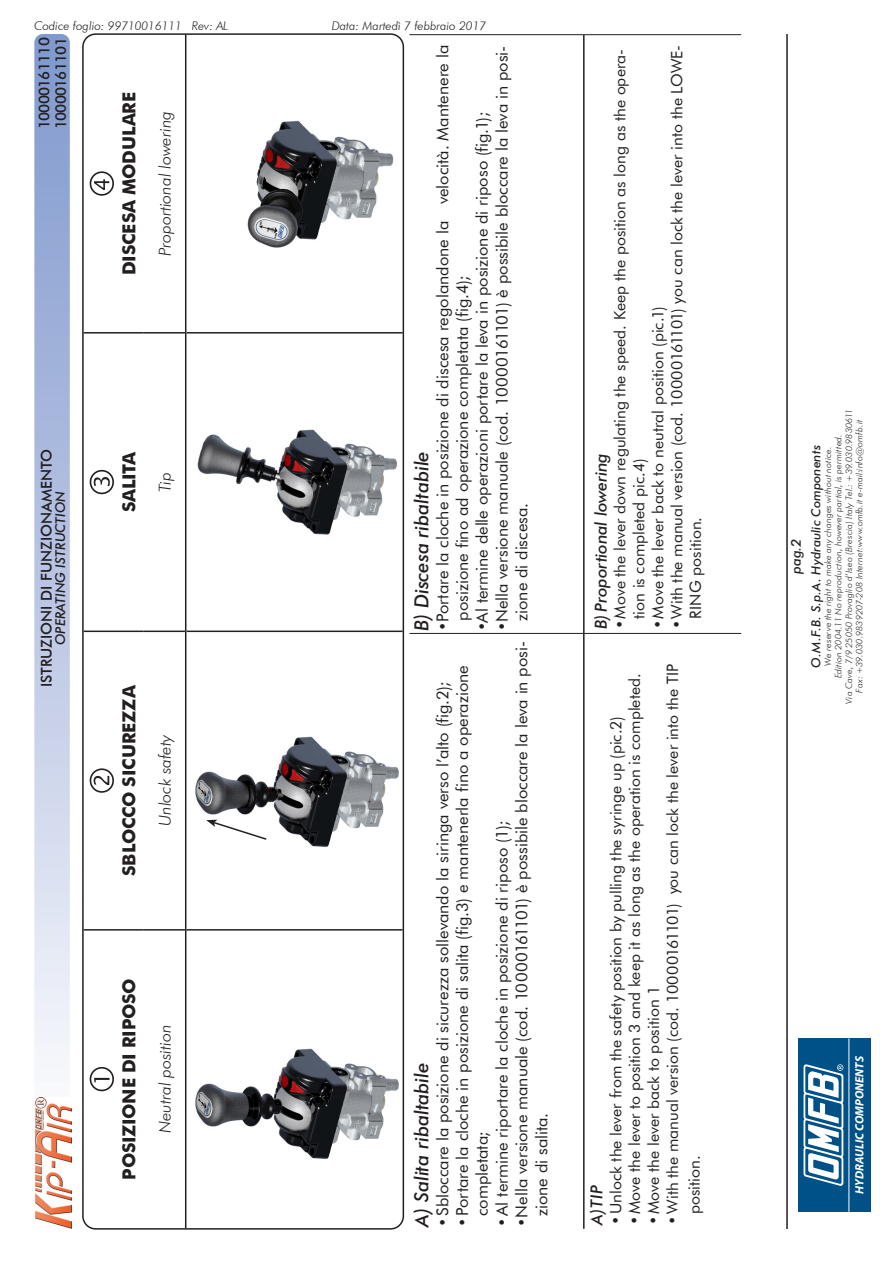
<style>
.page{position:relative;width:893px;height:1263px;background:#fff}
.page>*{position:absolute;margin:0;border:0;box-sizing:border-box;transform-origin:0 0}
.t1{font:italic 500 19.5px "Futura BT";letter-spacing:-.01em;color:#231f20}
.Intestazione_colonne_italiano{font:700 18px "Futura BT";letter-spacing:-.01em;color:#231f20}
.t2{font:16.5px/19.8px "Futura BT";color:#231f20}
.Intestazione_colonne_italiano-2{font:italic 300 16.5px "Futura BT";color:#231f20}
.t3{font:italic 500 16.5px "Futura BT";letter-spacing:-.005em;color:#231f20}
.t4{font:15.75px/18.9px "Futura BT";color:#231f20}
.t5{font:500 15px "Futura BT";color:#231f20}
.t6{font:500 15px/16.5px "Futura BT";letter-spacing:-.04em;color:#231f20}
.t7{font:italic 500 13.5px "Futura BT";color:#231f20}
.t8{font:italic 500 12.6px "Futura BT";letter-spacing:.005em;color:#231f20}
.t9{font:italic 300 12px "Futura BT";color:#231f20}
.t10{font:italic 700 12px "Myriad Pro";color:#fff}
.t11{font:italic 300 9px/10.5px "Futura BT";letter-spacing:.015em;color:#231f20;text-align:center}
.s1{font-size:15.75px}
</style>
<div class="page">
<div style="left:34px;top:34px;width:36px;height:1108px;background:linear-gradient(to bottom,#7d96cc,#faf9fd);border-radius:9px"></div>
<hr style="left:786px;top:34px;width:2px;height:1195px;background:#231f20">
<div style="left:798px;top:1038px;width:73px;height:174px;background:#005187"></div>
<hr style="left:848px;top:1038px;width:1px;height:174px;background:#fff">
<svg style="left:803px;top:1064px;width:40px;height:122px"></svg>
<hr style="left:84px;top:929px;width:59px;height:1px;background:#231f20">
<hr style="left:84px;top:630px;width:59px;height:2px;background:#231f20">
<hr style="left:84px;top:332px;width:59px;height:2px;background:#231f20">
<hr style="left:143px;top:929px;width:42px;height:1px;background:#231f20">
<hr style="left:143px;top:630px;width:42px;height:2px;background:#231f20">
<hr style="left:185px;top:930px;width:1px;height:298px;background:#231f20">
<hr style="left:185px;top:631px;width:1px;height:299px;background:#231f20">
<hr style="left:186px;top:929px;width:217px;height:1px;background:#231f20">
<hr style="left:185px;top:333px;width:1px;height:298px;background:#231f20">
<hr style="left:186px;top:630px;width:217px;height:2px;background:#231f20">
<hr style="left:185px;top:34px;width:1px;height:299px;background:#231f20">
<hr style="left:186px;top:332px;width:217px;height:2px;background:#231f20">
<hr style="left:143px;top:332px;width:42px;height:2px;background:#231f20">
<svg style="left:90px;top:1067px;width:24px;height:24px"></svg>
<svg style="left:90px;top:768px;width:24px;height:25px"></svg>
<svg style="left:90px;top:470px;width:24px;height:24px"></svg>
<svg style="left:90px;top:171px;width:24px;height:25px"></svg>
<img style="left:197px;top:429px;width:200px;height:106px">
<img style="left:247px;top:120px;width:146px;height:127px">
<div style="left:82px;top:33px;width:322px;height:1196px;border:2px solid #231f20;border-radius:13px"></div>
<img style="left:196px;top:736px;width:203px;height:111px">
<img style="left:35px;top:1098px;width:37px;height:131px">
<svg style="left:206px;top:820px;width:62px;height:21px"></svg>
<img style="left:196px;top:1048px;width:203px;height:111px">
<hr style="left:583px;top:634px;width:2px;height:595px;background:#231f20">
<hr style="left:583px;top:35px;width:2px;height:598px;background:#231f20">
<hr style="left:409px;top:633px;width:175px;height:1px;background:#231f20">
<hr style="left:409px;top:34px;width:175px;height:1px;background:#231f20">
<hr style="left:584px;top:633px;width:157px;height:1px;background:#231f20">
<hr style="left:584px;top:34px;width:157px;height:1px;background:#231f20">
<p class="t9" style="left:34px;top:19px;width:196px">Codice foglio: 99710016111 Rev: AL</p>
<p class="t9" style="left:332px;top:19px;width:156px">Data: Martedì 7 febbraio 2017</p>
<p class="t6" style="left:36px;top:129px;width:94px;rotate:-90deg">10000161110<br>10000161101</p>
<p class="Intestazione_colonne_italiano" style="left:118px;top:275px;width:185px;rotate:-90deg">DISCESA MODULARE</p>
<p class="Intestazione_colonne_italiano-2" style="left:155px;top:256px;width:147px;rotate:-90deg">Proportional lowering</p>
<p class="t5" style="left:37px;top:687px;width:240px;rotate:-90deg">ISTRUZIONI DI FUNZIONAMENTO</p>
<p class="t7" style="left:52px;top:645px;width:156px;rotate:-90deg">OPERATING ISTRUCTION</p>
<p class="Intestazione_colonne_italiano" style="left:118px;top:512px;width:62px;rotate:-90deg">SALITA</p>
<p class="Intestazione_colonne_italiano-2" style="left:155px;top:492px;width:21px;rotate:-90deg">Tip</p>
<p class="Intestazione_colonne_italiano" style="left:118px;top:876px;width:192px;rotate:-90deg">SBLOCCO SICUREZZA</p>
<p class="Intestazione_colonne_italiano-2" style="left:155px;top:826px;width:93px;rotate:-90deg">Unlock safety</p>
<p class="Intestazione_colonne_italiano" style="left:118px;top:1179px;width:202px;rotate:-90deg">POSIZIONE DI RIPOSO</p>
<p class="Intestazione_colonne_italiano-2" style="left:155px;top:1133px;width:110px;rotate:-90deg">Neutral position</p>
<p class="t2" style="left:432px;top:621px;width:577px;text-indent:-10px;rotate:-90deg"><span class="s1">•</span>Portare la cloche in posizione di discesa regolandone la velocità. Mantenere la posizione fino ad operazione completata (fig.4);</p>
<p class="t2" style="left:492px;top:621px;width:577px;text-indent:-10px;rotate:-90deg"><span class="s1">•</span>Nella versione manuale (cod. 10000161101) è possibile bloccare la leva in posi&shy;zione di discesa.</p>
<p class="t2" style="left:472px;top:631px;width:521px;rotate:-90deg"><span class="s1">•</span>Al termine delle operazioni portare la leva in posizione di riposo (fig.1);</p>
<p class="t1" style="left:410px;top:631px;width:182px;rotate:-90deg">B) Discesa ribaltabile</p>
<p class="t2" style="left:512px;top:1216px;width:577px;text-indent:-10px;rotate:-90deg"><span class="s1">•</span>Nella versione manuale (cod. 10000161101) è possibile bloccare la leva in posi&shy;zione di salita.</p>
<p class="t2" style="left:452px;top:1216px;width:552px;text-indent:-11px;rotate:-90deg"><span class="s1">•</span>Portare la cloche in posizione di salita (fig.3) e mantenerla fino a operazione completata;</p>
<p class="t2" style="left:432px;top:1227px;width:547px;rotate:-90deg"><span class="s1">•</span>Sbloccare la posizione di sicurezza sollevando la siringa verso l’alto (fig.2);</p>
<p class="t2" style="left:492px;top:1227px;width:407px;rotate:-90deg"><span class="s1">•</span>Al termine riportare la cloche in posizione di riposo (1);</p>
<p class="t1" style="left:410px;top:1227px;width:166px;rotate:-90deg">A) Salita ribaltabile</p>
<p class="t4" style="left:667px;top:619px;width:575px;text-indent:-11px;rotate:-90deg">•With the manual version (cod. 10000161101) you can lock the lever into the LOWE-<br>RING position.</p>
<p class="t4" style="left:610px;top:619px;width:571px;text-indent:-10px;rotate:-90deg">•Move the lever down regulating the speed. Keep the position as long as the opera&shy;tion is completed pic.4)</p>
<p class="t4" style="left:648px;top:629px;width:324px;rotate:-90deg">•Move the lever back to neutral position (pic.1)</p>
<p class="t3" style="left:591px;top:629px;width:178px;rotate:-90deg">B) Proportional lowering</p>
<p class="t4" style="left:661px;top:1214px;width:552px;line-height:21.6px;text-indent:-11px;rotate:-90deg">•With the manual version (cod. 10000161101) you can lock the lever into the TIP position.</p>
<p class="t4" style="left:625px;top:1224px;width:553px;rotate:-90deg">•Move the lever to position 3 and keep it as long as the operation is completed.</p>
<p class="t4" style="left:606px;top:1224px;width:510px;rotate:-90deg">•Unlock the lever from the safety position by pulling the syringe up (pic.2)</p>
<p class="t4" style="left:644px;top:1224px;width:240px;rotate:-90deg">•Move the lever back to position 1</p>
<p class="t3" style="left:587px;top:1224px;width:41px;rotate:-90deg">A)TIP</p>
<p class="t11" style="left:822px;top:704px;width:296px;rotate:-90deg">We reserve the right to make any changes without notice.<br>Edition 2004.11 No reproduction, however partial, is permitted.<br>Via Cave, 7/9 25050 Provaglio d’Iseo (Brescia) Italy Tel.: +39.030.9830611<br>Fax: +39.030.9839207-208 Internet:www.omfb.it e-mail:info@omfb.it</p>
<p class="t8" style="left:808px;top:667px;width:224px;rotate:-90deg">O.M.F.B. S.p.A. Hydraulic Components</p>
<p class="t7" style="left:788px;top:574px;width:37px;rotate:-90deg">pag.2</p>
<p class="t10" style="left:852px;top:1194px;width:139px;rotate:-90deg">HYDRAULIC COMPONENTS</p>
</div>
